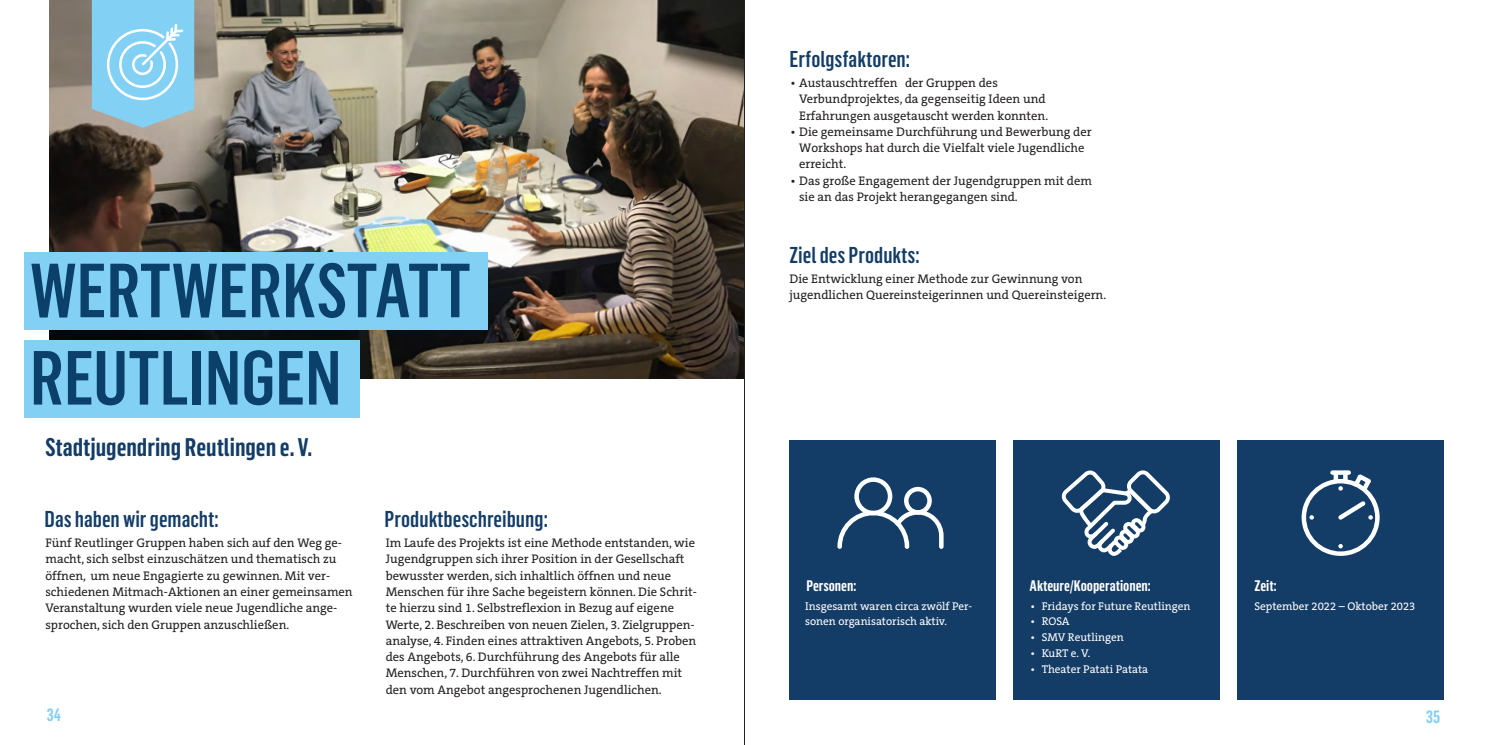
<style>
.page{position:relative;width:1489px;height:745px;background:#fff}
.page>*{position:absolute;margin:0;border:0;box-sizing:border-box;transform-origin:0 0}
.t1{font:500 75px/87.2px "Flama Condensed";color:#0b406a}
.t2{font:600 25px "Flama Condensed";color:#133c67}
.t3{font:500 22.5px "Flama Condensed";color:#133c67}
.t4{font:600 17.5px "Flama Condensed";color:#84d0f4}
.t5{font:600 15px "Flama Condensed";color:#fff}
.t6{font:12.5px/16.2px "The Serif C5";color:#231f20}
.t7{font:11.25px/15.8px "The Serif C5";color:#fff}
.s1{font-style:inherit}
</style>
<div class="page">
<img style="left:50px;top:0;width:694px;height:378px">
<div style="left:24px;top:339px;width:336px;height:78px;background:#82d1f5"></div>
<div style="left:24px;top:252px;width:463px;height:77px;background:#82d1f5"></div>
<hr style="left:744px;top:0;width:1px;height:744px;background:#231f20">
<svg style="left:92px;top:0;width:102px;height:128px;background:#91d1ee"></svg>
<div style="left:789px;top:440px;width:207px;height:259px;background:#133c67"></div>
<div style="left:1013px;top:440px;width:206px;height:259px;background:#133c67"></div>
<div style="left:1237px;top:440px;width:206px;height:259px;background:#133c67"></div>
<svg style="left:837px;top:477px;width:106px;height:71px"></svg>
<svg style="left:1330px;top:470px;width:20px;height:4px"></svg>
<hr style="left:1333px;top:470px;width:4px;height:13px;background:#fff;border-radius:2px">
<div style="left:1342px;top:470px;width:5px;height:13px;background:#fff;border-radius:2px"></div>
<svg style="left:1301px;top:474px;width:78px;height:81px"></svg>
<svg style="left:1061px;top:470px;width:109px;height:85px"></svg>
<h1 class="t1" style="left:30px;top:247px;width:442px">WERTWERKSTATT<br>REUTLINGEN</h1>
<p class="t2" style="left:45px;top:432px;width:269px">Stadtjugendring Reutlingen e. V.</p>
<p class="t3" style="left:45px;top:505px;width:175px">Das haben wir gemacht:</p>
<p class="t6" style="left:45px;top:534px;width:309px">Fünf Reutlinger Gruppen haben sich auf den Weg ge&shy;macht, sich selbst einzuschätzen und thematisch zu öffnen<span class="s1">,</span> um neue Engagierte zu gewinnen. Mit ver&shy;schiedenen Mitmach-Aktionen an einer gemeinsamen Veranstaltung wurden viele neue Jugendliche ange&shy;sprochen, sich den Gruppen anzuschließen.</p>
<p class="t4" style="left:47px;top:704px;width:16px">34</p>
<p class="t3" style="left:384px;top:505px;width:165px">Produktbeschreibung:</p>
<p class="t6" style="left:386px;top:534px;width:313px">Im Laufe des Projekts ist eine Methode entstanden, wie Jugendgruppen sich ihrer Position in der Gesellschaft bewusster werden, sich inhaltlich öffnen und neue Menschen für ihre Sache begeistern können. Die Schrit&shy;te hierzu sind 1. Selbstreflexion in Bezug auf eigene Werte, 2. Beschreiben von neuen Zielen, 3. Zielgruppen&shy;analyse, 4. Finden eines attraktiven Angebots, 5. Proben des Angebots, 6. Durchführung des Angebots für alle Menschen, 7. Durchführen von zwei Nachtreffen mit den vom Angebot angesprochenen Jugendlichen.</p>
<h3 class="t3" style="left:789px;top:46px;width:122px">Erfolgsfaktoren:</h3>
<p class="t6" style="left:799px;top:75px;width:250px;text-indent:-9px">• Austauschtreffen der Gruppen des<br>Verbundprojektes, da gegenseitig Ideen und<br>Erfahrungen ausgetauscht werden konnten.</p>
<p class="t6" style="left:799px;top:124px;width:294px;text-indent:-9px">• Die gemeinsame Durchführung und Bewerbung der<br>Workshops hat durch die Vielfalt viele Jugendliche erreicht.</p>
<p class="t6" style="left:799px;top:172px;width:294px;text-indent:-9px">• Das große Engagement der Jugendgruppen mit dem sie an das Projekt herangegangen sind.</p>
<h3 class="t3" style="left:789px;top:241px;width:131px">Ziel des Produkts:</h3>
<p class="t6" style="left:789px;top:271px;width:318px">Die Entwicklung einer Methode zur Gewinnung von jugendlichen Quereinsteigerinnen und Quereinsteigern.</p>
<h3 class="t5" style="left:806px;top:576px;width:51px">Personen:</h3>
<p class="t7" style="left:805px;top:597px;width:169px">Insgesamt waren circa zwölf Per&shy;sonen organisatorisch aktiv.</p>
<h3 class="t5" style="left:1029px;top:576px;width:123px">Akteure/Kooperationen:</h3>
<p class="t7" style="left:1030px;top:597px;width:161px">• Fridays for Future Reutlingen</p>
<p class="t7" style="left:1030px;top:613px;width:41px">• ROSA</p>
<p class="t7" style="left:1030px;top:629px;width:95px">• SMV Reutlingen</p>
<p class="t7" style="left:1030px;top:645px;width:61px">• KuRT e. V.</p>
<p class="t7" style="left:1030px;top:660px;width:119px">• Theater Patati Patata</p>
<h3 class="t5" style="left:1254px;top:576px;width:24px">Zeit:</h3>
<p class="t7" style="left:1254px;top:597px;width:163px">September 2022 – Oktober 2023</p>
<p class="t4" style="left:1425px;top:706px;width:16px">35</p>
</div>
